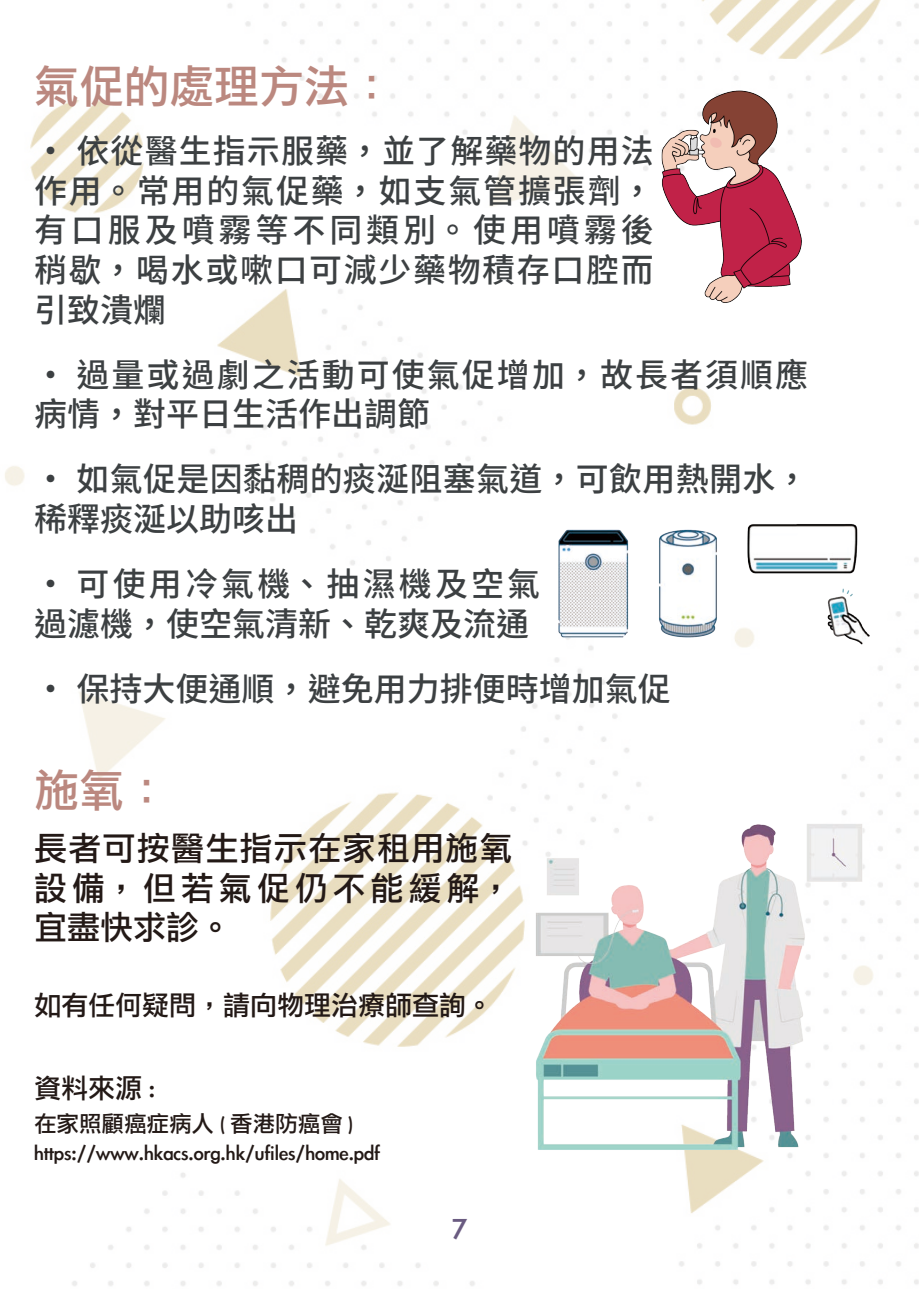
<style>
.page{position:relative;width:919px;height:1289px;background:#fff}
.page>*{position:absolute;margin:0;border:0;box-sizing:border-box;transform-origin:0 0}
.段落樣式16{font:45px "Li Gothic Med";color:#bb887f}
.t1{font:500 33px/39.6px "Source Han Sans HC";letter-spacing:.05em;color:#3c4042}
.段落樣式14{font:33px/39.6px "Li Gothic Med";letter-spacing:.04em;color:#231916;text-align:justify}
.t2{font:500 33px/39.6px "Source Han Sans HC";letter-spacing:.01em;color:#3c4042}
.t3{font:500 33px "Source Han Sans HC";color:#3c4042}
.t4{font:33px "Li Gothic Med";color:#6a5b81}
.段落樣式14-2{font:27px "Li Gothic Med";color:#231916}
.段落樣式14-3{font:22.5px "Li Gothic Med";color:#231916}
</style>
<div class="page">
<img style="left:5px;top:0;width:913px;height:1286px">
<img style="left:653px;top:81px;width:160px;height:223px">
<img style="left:540px;top:514px;width:193px;height:135px">
<img style="left:742px;top:514px;width:131px;height:135px">
<img style="left:512px;top:813px;width:361px;height:349px">
<p class="段落樣式16" style="left:34px;top:64px;width:361px">氣促的處理方法：</p>
<p class="t1" style="left:34px;top:132px;width:621px;text-align:justify">• 依從醫生指示服藥，並了解藥物的用法作用。常用的氣促藥，如支氣管擴張劑，有口服及噴霧等不同類別。使用噴霧後稍歇，喝水或嗽口可減少藥物積存口腔而引致潰爛</p>
<p class="t1" style="left:34px;top:355px;width:775px">• 過量或過劇之活動可使氣促增加，故長者須順應病情，對平日生活作出調節</p>
<p class="t2" style="left:34px;top:460px;width:775px">• 如氣促是因黏稠的痰涎阻塞氣道，可飲用熱開水，稀釋痰涎以助咳出</p>
<p class="t1" style="left:34px;top:565px;width:508px">• 可使用冷氣機、抽濕機及空氣過濾機，使空氣清新、乾爽及流通</p>
<p class="t3" style="left:34px;top:670px;width:638px">• 保持大便通順，避免用力排便時增加氣促</p>
<p class="段落樣式16" style="left:34px;top:767px;width:136px">施氧：</p>
<p class="段落樣式14" style="left:34px;top:829px;width:480px">長者可按醫生指示在家租用施氧設備，但若氣促仍不能緩解，宜盡快求診。</p>
<p class="段落樣式14-2" style="left:34px;top:991px;width:460px">如有任何疑問，請向物理治療師查詢。</p>
<p class="段落樣式14-2" style="left:34px;top:1074px;width:123px">資料來源 :</p>
<p class="段落樣式14-3" style="left:34px;top:1112px;width:321px">在家照顧癌症病人 ( 香港防癌會 )</p>
<p class="段落樣式14-3" style="left:34px;top:1141px;width:347px">https://www.hkacs.org.hk/ufiles/home.pdf</p>
<p class="t4" style="left:452px;top:1211px;width:17px">7</p>
</div>
